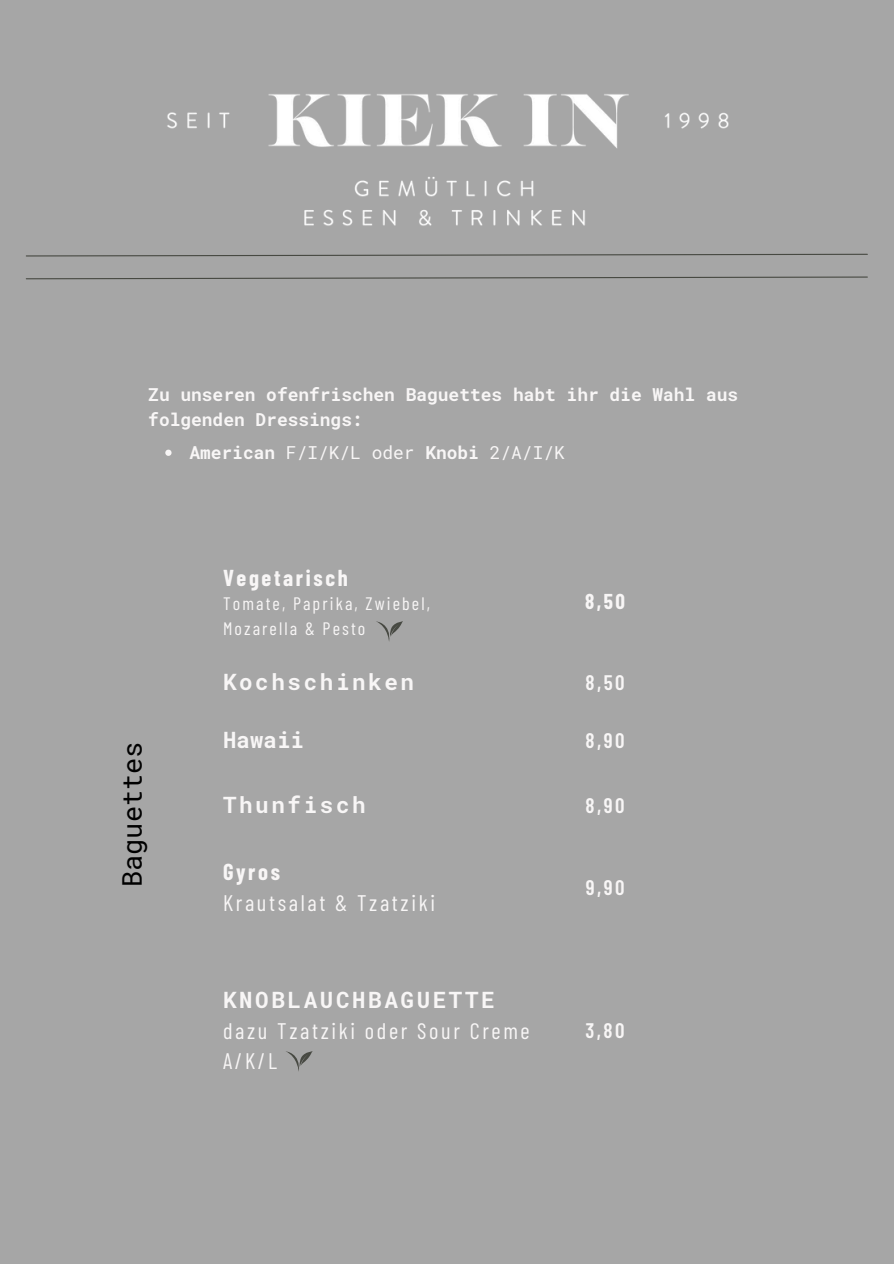
<style>
.page{position:relative;width:894px;height:1264px;background:#fff}
.page>*{position:absolute;margin:0;border:0;box-sizing:border-box;transform-origin:0 0}
.t1{font:27px "Roboto Mono";color:#000}
.t2{font:22.5px/30.3px "Barlow Condensed";letter-spacing:.115em;color:#f8f6f6}
.t3{font:700 22.5px "Roboto Mono";letter-spacing:.115em;color:#f8f6f6}
.t4{font:700 22.5px "Barlow Condensed";letter-spacing:.115em;color:#f8f6f6}
.t5{font:600 21px "Barlow Condensed";letter-spacing:.115em;color:#f8f6f6}
.t6{font:700 21px "Barlow Condensed";color:#f8f6f6}
.t7{font:18px "Barlow Condensed";letter-spacing:.115em;color:#f8f6f6}
.t8{font:700 17.85px/25px "Roboto Mono";color:#f8f6f6}
.t9{font:17.85px "Roboto Mono";color:#f8f6f6}
.s1{font-weight:700}
</style>
<div class="page">
<div style="left:0;top:0;width:893px;height:1263px;background:#a6a6a6"></div>
<svg style="left:26px;top:253px;width:842px;height:4px"></svg>
<svg style="left:26px;top:276px;width:842px;height:4px"></svg>
<svg style="left:165px;top:449px;width:6px;height:7px"></svg>
<img style="left:116px;top:94px;width:663px;height:183px">
<svg style="left:376px;top:621px;width:27px;height:20px"></svg>
<svg style="left:286px;top:1051px;width:26px;height:20px"></svg>
<p class="t8" style="left:148px;top:381px;width:591px">Zu unseren ofenfrischen Baguettes habt ihr die Wahl aus folgenden Dressings:</p>
<p class="t9" style="left:189px;top:440px;width:377px"><span class="s1">American</span> F/I/K/L oder <span class="s1">Knobi</span> 2/A/I/K</p>
<p class="t1" style="left:114px;top:887px;width:147px;rotate:-90deg">Baguettes</p>
<h2 class="t4" style="left:223px;top:563px;width:126px">Vegetarisch</h2>
<p class="t7" style="left:223px;top:592px;width:208px">Tomate, Paprika, Zwiebel,</p>
<h1 class="t7" style="left:223px;top:617px;width:144px">Mozarella &amp; Pesto</h1>
<p class="t6" style="left:585px;top:588px;width:41px">8,50</p>
<p class="t3" style="left:223px;top:667px;width:192px">Kochschinken</p>
<p class="t5" style="left:585px;top:669px;width:41px">8,50</p>
<p class="t3" style="left:223px;top:724px;width:82px">Hawaii</p>
<p class="t5" style="left:585px;top:726px;width:40px">8,90</p>
<p class="t3" style="left:223px;top:789px;width:144px">Thunfisch</p>
<p class="t5" style="left:585px;top:791px;width:40px">8,90</p>
<p class="t4" style="left:223px;top:857px;width:59px">Gyros</p>
<p class="t2" style="left:223px;top:886px;width:213px">Krautsalat &amp; Tzatziki</p>
<p class="t5" style="left:585px;top:874px;width:40px">9,90</p>
<p class="t3" style="left:223px;top:983px;width:273px">KNOBLAUCHBAGUETTE</p>
<p class="t2" style="left:223px;top:1014px;width:308px">dazu Tzatziki oder Sour Creme<br>A/K/L</p>
<p class="t5" style="left:585px;top:1016px;width:41px">3,80</p>
</div>
